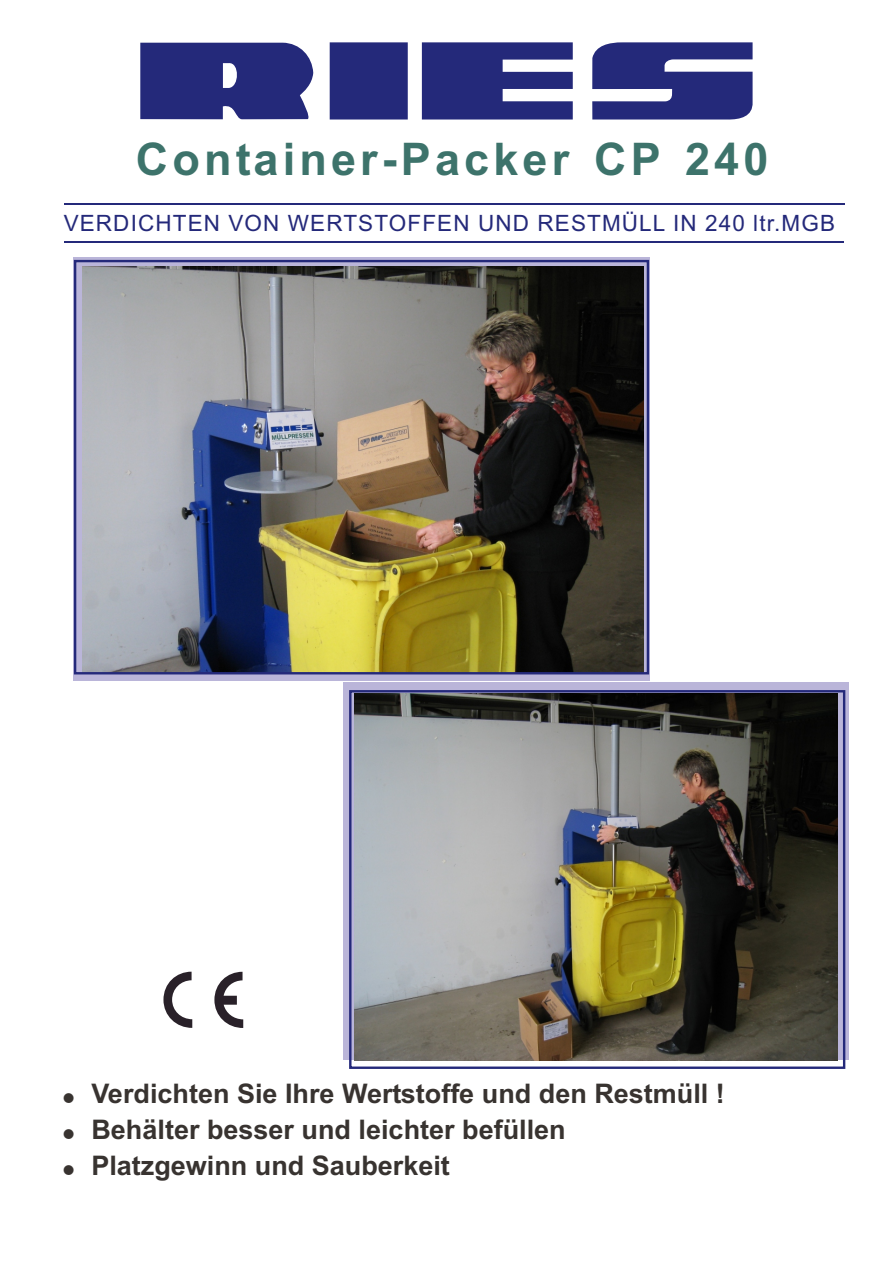
<style>
.page{position:relative;width:894px;height:1263px;background:#fff}
.page>*{position:absolute;margin:0;border:0;box-sizing:border-box;transform-origin:0 0}
.t1{font:700 45px "Arial";letter-spacing:.09em;color:#3d736b}
.t2{font:700 27px/35.5px "Arial";color:#383330}
.t3{font:22.5px "Arial";letter-spacing:.05em;color:#24297a}
</style>
<div class="page">
<svg style="left:140px;top:42px;width:613px;height:78px;fill:#24297a"></svg>
<hr style="left:64px;top:241px;width:779px;height:2px;background:#24297a">
<hr style="left:64px;top:203px;width:781px;height:1px;background:#24297a">
<svg style="left:163px;top:972px;width:29px;height:56px"></svg>
<svg style="left:214px;top:972px;width:29px;height:56px"></svg>
<div style="left:343px;top:682px;width:505px;height:378px;background:#bab5d9"></div>
<img style="left:354px;top:693px;width:484px;height:368px">
<div style="left:349px;top:690px;width:496px;height:379px;border:2px solid #24297a"></div>
<div style="left:73px;top:257px;width:577px;height:424px;background:#bab5d9"></div>
<img style="left:82px;top:266px;width:562px;height:405px">
<div style="left:74px;top:260px;width:575px;height:414px;border:2px solid #24297a"></div>
<h1 class="t1" style="left:136px;top:142px;width:634px">Container-Packer CP 240</h1>
<p class="t3" style="left:64px;top:215px;width:773px">VERDICHTEN VON WERTSTOFFEN UND RESTMÜLL IN 240 ltr.MGB</p>
<p class="t2" style="left:91px;top:1079px;width:635px">Verdichten Sie Ihre Wertstoffe und den Restmüll !<br>Behälter besser und leichter befüllen<br>Platzgewinn und Sauberkeit</p>
</div>
